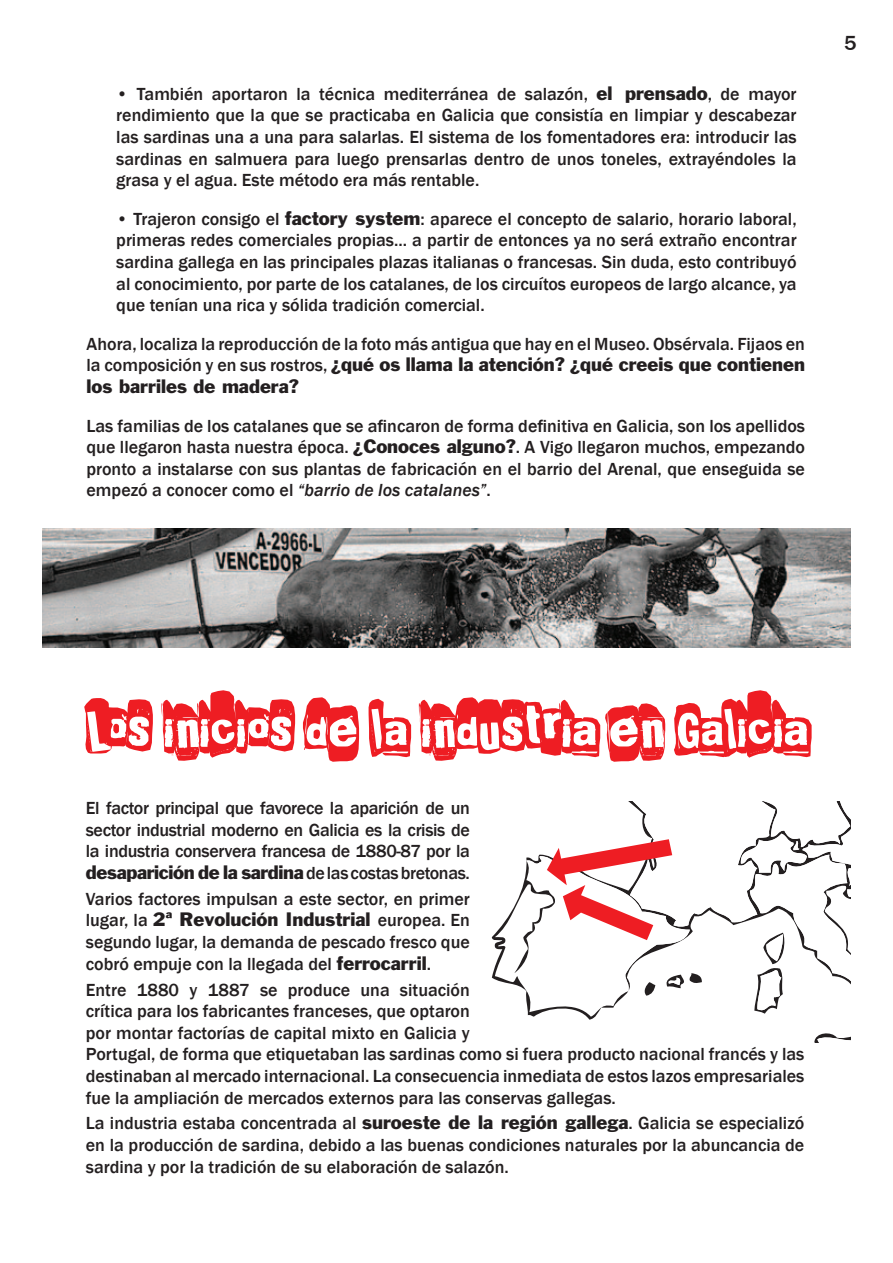
<style>
.page{position:relative;width:893px;height:1263px;background:#fff}
.page>*{position:absolute;margin:0;border:0;box-sizing:border-box;transform-origin:0 0}
.t1{font:69px "Punk'snotdead";color:#ee1d23}
.t2{font:500 21px "Franklin Gothic";color:#231f20}
.t3{font:500 18px/21.6px "Franklin Gothic";color:#231f20;text-align:justify}
.s1{font-weight:400}
.s2{font-style:italic}
</style>
<div class="page">
<svg style="left:492px;top:801px;width:358px;height:241px"></svg>
<img style="left:43px;top:528px;width:807px;height:119px">
<p class="t3" style="left:116px;top:83px;width:682px">• También aportaron la técnica mediterránea de salazón, <span class="s1">el prensado</span>, de mayor rendimiento que la que se practicaba en Galicia que consistía en limpiar y descabezar las sardinas una a una para salarlas. El sistema de los fomentadores era: introducir las sardinas en salmuera para luego prensarlas dentro de unos toneles, extrayéndoles la grasa y el agua. Este método era más rentable.</p>
<p class="t3" style="left:116px;top:208px;width:682px">• Trajeron consigo el <span class="s1">factory system</span>: aparece el concepto de salario, horario laboral, primeras redes comerciales propias... a partir de entonces ya no será extraño encontrar sardina gallega en las principales plazas italianas o francesas. Sin duda, esto contribuyó al conocimiento, por parte de los catalanes, de los circuítos europeos de largo alcance, ya que tenían una rica y sólida tradición comercial.</p>
<p class="t3" style="left:87px;top:333px;width:720px">Ahora, localiza la reproducción de la foto más antigua que hay en el Museo. Obsérvala. Fijaos en la composición y en sus rostros, <span class="s1">¿qué os llama la atención? ¿qué creeis que contienen los barriles de madera?</span></p>
<p class="t3" style="left:87px;top:415px;width:720px">Las familias de los catalanes que se afincaron de forma definitiva en Galicia, son los apellidos que llegaron hasta nuestra época. <span class="s1">¿Conoces alguno?</span>. A Vigo llegaron muchos, empezando pronto a instalarse con sus plantas de fabricación en el barrio del Arenal, que enseguida se empezó a conocer como el <span class="s2">“barrio de los catalanes”</span>.</p>
<p class="t2" style="left:844px;top:30px;width:14px">5</p>
<h1 class="t1" style="left:87px;top:686px;width:723px">LOS INICIOS DE LA INDUSTRIA EN GALICIA</h1>
<p class="t3" style="left:86px;top:797px;width:385px">El factor principal que favorece la aparición de un sector industrial moderno en Galicia es la crisis de la industria conservera francesa de 1880-87 por la <span class="s1">desaparición de la sardina</span> de las costas bretonas.</p>
<p class="t3" style="left:86px;top:888px;width:386px">Varios factores impulsan a este sector, en primer lugar, la <span class="s1">2ª Revolución Industrial</span> europea. En segundo lugar, la demanda de pescado fresco que cobró empuje con la llegada del <span class="s1">ferrocarril</span>.</p>
<p class="t3" style="left:86px;top:979px;width:720px;text-align:left">Entre 1880 y 1887 se produce una situación<br>crítica para los fabricantes franceses, que optaron<br>por montar factorías de capital mixto en Galicia y<br>Portugal, de forma que etiquetaban las sardinas como si fuera producto nacional francés y las destinaban al mercado internacional. La consecuencia inmediata de estos lazos empresariales fue la ampliación de mercados externos para las conservas gallegas.</p>
<p class="t3" style="left:86px;top:1113px;width:720px">La industria estaba concentrada al <span class="s1">suroeste de la región gallega</span>. Galicia se especializó en la producción de sardina, debido a las buenas condiciones naturales por la abuncancia de sardina y por la tradición de su elaboración de salazón.</p>
</div>
